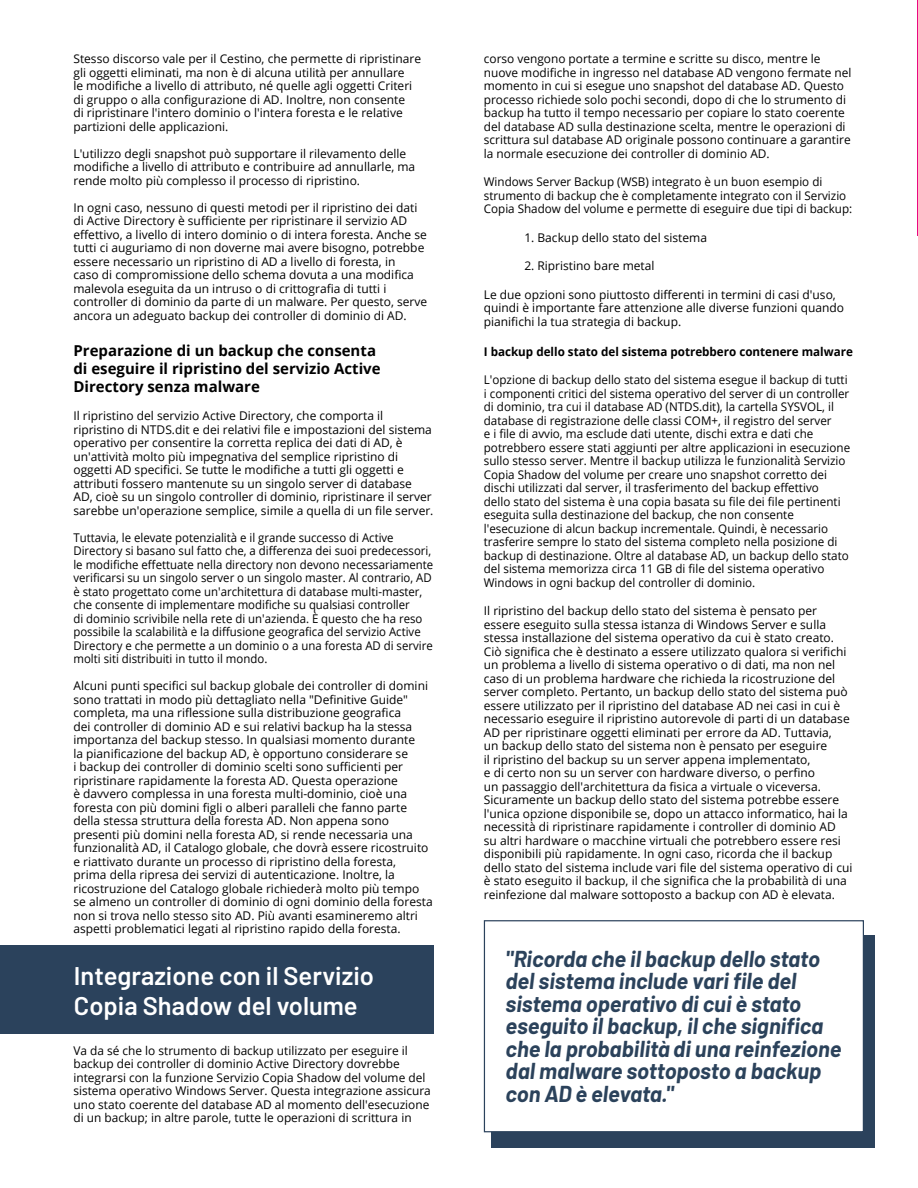
<style>
.page{position:relative;width:918px;height:1188px;background:#fff}
.page>*{position:absolute;margin:0;border:0;box-sizing:border-box;transform-origin:0 0}
.titre_encart_bleu{font:600 25.5px/30.6px "Barlow";color:#fff}
.Headline_27_31_Left{font:italic 700 22.5px/22.5px "Barlow";letter-spacing:-.005em;color:#2b425b}
.t1{font:700 15px/18px "Open Sans";color:#000}
.text_08_10{font:12px/13.5px "Open Sans";color:#000}
.text_08_10-2{font:12px/13.5px "Open Sans";color:#000;scale:.95 1}
.t2{font:700 12px "Open Sans";color:#000}
</style>
<div class="page">
<div style="left:491px;top:935px;width:384px;height:213px;background:#2b425c"></div>
<div style="left:484px;top:920px;width:380px;height:212px;background:#fff;border:1px solid #2b425c"></div>
<div style="left:0;top:946px;width:434px;height:88px;background:#2b425c"></div>
<hr style="left:917px;top:0;width:1px;height:235px;background:#eb0881">
<p class="text_08_10" style="left:73px;top:52px;width:349px">Stesso discorso vale per il Cestino, che permette di ripristinare gli oggetti eliminati, ma non è di alcuna utilità per annullare<br>le modifiche a livello di attributo, né quelle agli oggetti Criteri di gruppo o alla configurazione di AD. Inoltre, non consente<br>di ripristinare l'intero dominio o l'intera foresta e le relative partizioni delle applicazioni.</p>
<p class="text_08_10" style="left:73px;top:147px;width:343px">L'utilizzo degli snapshot può supportare il rilevamento delle modifiche a livello di attributo e contribuire ad annullarle, ma rende molto più complesso il processo di ripristino.</p>
<p class="text_08_10" style="left:73px;top:201px;width:355px">In ogni caso, nessuno di questi metodi per il ripristino dei dati di Active Directory è sufficiente per ripristinare il servizio AD effettivo, a livello di intero dominio o di intera foresta. Anche se tutti ci auguriamo di non doverne mai avere bisogno, potrebbe essere necessario un ripristino di AD a livello di foresta, in<br>caso di compromissione dello schema dovuta a una modifica malevola eseguita da un intruso o di crittografia di tutti i controller di dominio da parte di un malware. Per questo, serve ancora un adeguato backup dei controller di dominio di AD.</p>
<p class="t1" style="left:73px;top:341px;width:309px">Preparazione di un backup che consenta di eseguire il ripristino del servizio Active<br>Directory senza malware</p>
<p class="text_08_10" style="left:73px;top:409px;width:362px">Il ripristino del servizio Active Directory, che comporta il ripristino di NTDS.dit e dei relativi file e impostazioni del sistema operativo per consentire la corretta replica dei dati di AD, è un'attività molto più impegnativa del semplice ripristino di oggetti AD specifici. Se tutte le modifiche a tutti gli oggetti e attributi fossero mantenute su un singolo server di database AD, cioè su un singolo controller di dominio, ripristinare il server sarebbe un'operazione semplice, simile a quella di un file server.</p>
<p class="text_08_10-2" style="left:73px;top:531px;width:380px">Tuttavia, le elevate potenzialità e il grande successo di Active Directory si basano sul fatto che, a differenza dei suoi predecessori, le modifiche effettuate nella directory non devono necessariamente verificarsi su un singolo server o un singolo master. Al contrario, AD è stato progettato come un'architettura di database multi-master, che consente di implementare modifiche su qualsiasi controller<br>di dominio scrivibile nella rete di un'azienda. È questo che ha reso possibile la scalabilità e la diffusione geografica del servizio Active Directory e che permette a un dominio o a una foresta AD di servire molti siti distribuiti in tutto il mondo.</p>
<p class="text_08_10" style="left:73px;top:679px;width:361px">Alcuni punti specifici sul backup globale dei controller di domini sono trattati in modo più dettagliato nella "Definitive Guide" completa, ma una riflessione sulla distribuzione geografica<br>dei controller di dominio AD e sui relativi backup ha la stessa importanza del backup stesso. In qualsiasi momento durante<br>la pianificazione del backup AD, è opportuno considerare se<br>i backup dei controller di dominio scelti sono sufficienti per ripristinare rapidamente la foresta AD. Questa operazione<br>è davvero complessa in una foresta multi-dominio, cioè una foresta con più domini figli o alberi paralleli che fanno parte della stessa struttura della foresta AD. Non appena sono presenti più domini nella foresta AD, si rende necessaria una funzionalità AD, il Catalogo globale, che dovrà essere ricostruito e riattivato durante un processo di ripristino della foresta,<br>prima della ripresa dei servizi di autenticazione. Inoltre, la ricostruzione del Catalogo globale richiederà molto più tempo se almeno un controller di dominio di ogni dominio della foresta non si trova nello stesso sito AD. Più avanti esamineremo altri aspetti problematici legati al ripristino rapido della foresta.</p>
<p class="titre_encart_bleu" style="left:74px;top:958px;width:302px">Integrazione con il Servizio<br>Copia Shadow del volume</p>
<p class="text_08_10" style="left:73px;top:1044px;width:359px">Va da sé che lo strumento di backup utilizzato per eseguire il backup dei controller di dominio Active Directory dovrebbe integrarsi con la funzione Servizio Copia Shadow del volume del sistema operativo Windows Server. Questa integrazione assicura uno stato coerente del database AD al momento dell'esecuzione di un backup; in altre parole, tutte le operazioni di scrittura in</p>
<p class="text_08_10" style="left:484px;top:52px;width:369px">corso vengono portate a termine e scritte su disco, mentre le nuove modifiche in ingresso nel database AD vengono fermate nel momento in cui si esegue uno snapshot del database AD. Questo processo richiede solo pochi secondi, dopo di che lo strumento di backup ha tutto il tempo necessario per copiare lo stato coerente del database AD sulla destinazione scelta, mentre le operazioni di scrittura sul database AD originale possono continuare a garantire la normale esecuzione dei controller di dominio AD.</p>
<p class="text_08_10" style="left:484px;top:175px;width:370px">Windows Server Backup (WSB) integrato è un buon esempio di strumento di backup che è completamente integrato con il Servizio<br>Copia Shadow del volume e permette di eseguire due tipi di backup:</p>
<p class="text_08_10" style="left:524px;top:231px;width:184px">1. Backup dello stato del sistema</p>
<p class="text_08_10" style="left:524px;top:259px;width:132px">2. Ripristino bare metal</p>
<p class="text_08_10" style="left:484px;top:288px;width:362px">Le due opzioni sono piuttosto differenti in termini di casi d'uso, quindi è importante fare attenzione alle diverse funzioni quando pianifichi la tua strategia di backup.</p>
<p class="t2" style="left:484px;top:343px;width:371px">I backup dello stato del sistema potrebbero contenere malware</p>
<p class="text_08_10" style="left:484px;top:373px;width:368px">L'opzione di backup dello stato del sistema esegue il backup di tutti i componenti critici del sistema operativo del server di un controller di dominio, tra cui il database AD (NTDS.dit), la cartella SYSVOL, il database di registrazione delle classi COM+, il registro del server<br>e i file di avvio, ma esclude dati utente, dischi extra e dati che potrebbero essere stati aggiunti per altre applicazioni in esecuzione sullo stesso server. Mentre il backup utilizza le funzionalità Servizio Copia Shadow del volume per creare uno snapshot corretto dei dischi utilizzati dal server, il trasferimento del backup effettivo<br>dello stato del sistema è una copia basata su file dei file pertinenti eseguita sulla destinazione del backup, che non consente l'esecuzione di alcun backup incrementale. Quindi, è necessario trasferire sempre lo stato del sistema completo nella posizione di backup di destinazione. Oltre al database AD, un backup dello stato del sistema memorizza circa 11 GB di file del sistema operativo Windows in ogni backup del controller di dominio.</p>
<p class="text_08_10" style="left:484px;top:604px;width:370px">Il ripristino del backup dello stato del sistema è pensato per essere eseguito sulla stessa istanza di Windows Server e sulla stessa installazione del sistema operativo da cui è stato creato.<br>Ciò significa che è destinato a essere utilizzato qualora si verifichi un problema a livello di sistema operativo o di dati, ma non nel caso di un problema hardware che richieda la ricostruzione del server completo. Pertanto, un backup dello stato del sistema può essere utilizzato per il ripristino del database AD nei casi in cui è necessario eseguire il ripristino autorevole di parti di un database AD per ripristinare oggetti eliminati per errore da AD. Tuttavia,<br>un backup dello stato del sistema non è pensato per eseguire<br>il ripristino del backup su un server appena implementato,<br>e di certo non su un server con hardware diverso, o perfino<br>un passaggio dell'architettura da fisica a virtuale o viceversa.<br>Sicuramente un backup dello stato del sistema potrebbe essere l'unica opzione disponibile se, dopo un attacco informatico, hai la necessità di ripristinare rapidamente i controller di dominio AD<br>su altri hardware o macchine virtuali che potrebbero essere resi disponibili più rapidamente. In ogni caso, ricorda che il backup dello stato del sistema include vari file del sistema operativo di cui è stato eseguito il backup, il che significa che la probabilità di una reinfezione dal malware sottoposto a backup con AD è elevata.</p>
<p class="Headline_27_31_Left" style="left:506px;top:946px;width:337px">"Ricorda che il backup dello stato del sistema include vari file del sistema operativo di cui è stato eseguito il backup, il che significa che la probabilità di una reinfezione dal malware sottoposto a backup con AD è elevata."</p>
</div>
